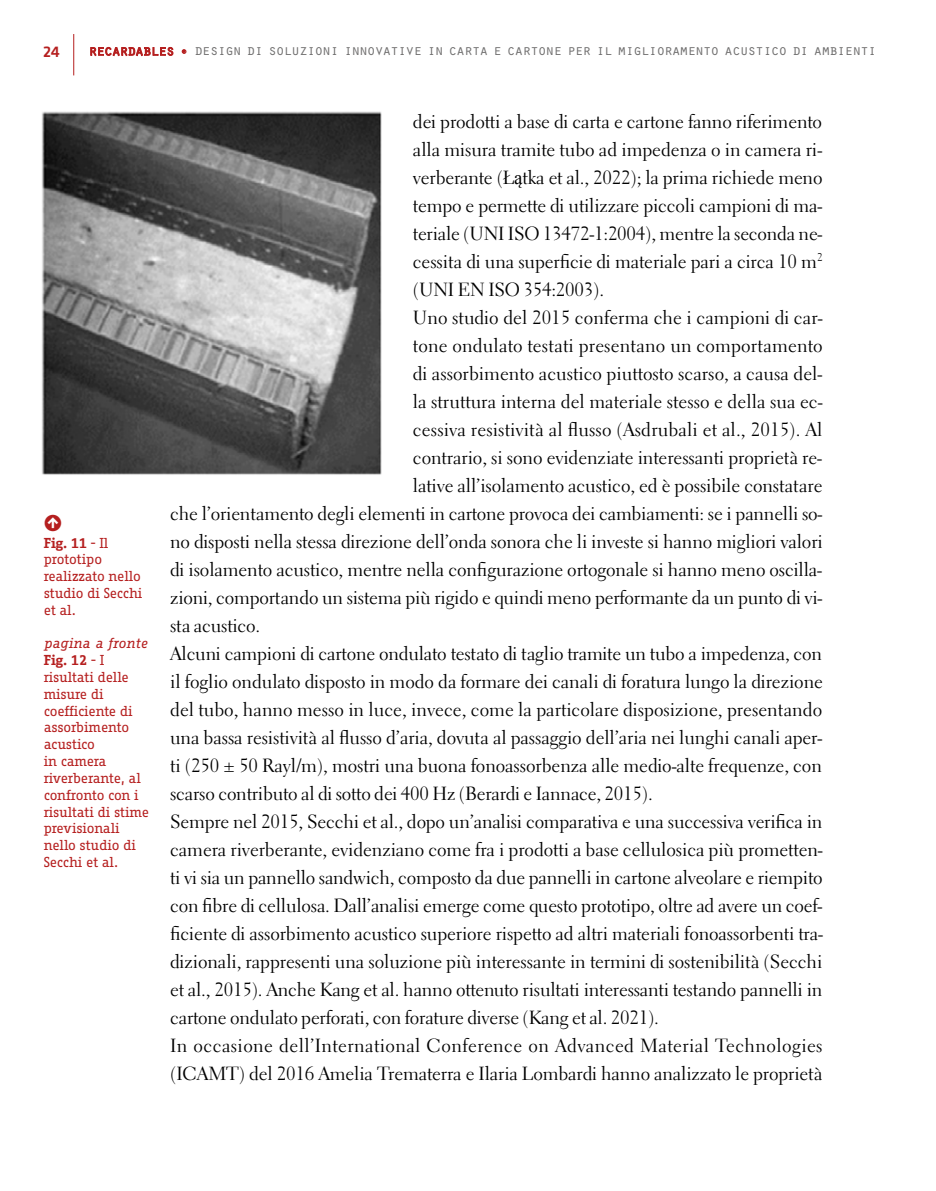
<style>
.page{position:relative;width:936px;height:1191px;background:#fff}
.page>*{position:absolute;margin:0;border:0;box-sizing:border-box;transform-origin:0 0}
.t1{font:700 24px "Klavika";color:#b51f1f}
.t2{font:19px "Electra LT Std";letter-spacing:-.005em;color:#000}
.t3{font:19px "Electra LT Std";letter-spacing:.02em;color:#000}
.t4{font:500 16px "Klavika";color:#b51f1f}
.t5{font:15px "Orator Std";letter-spacing:-.085em;color:#706f6f}
.t6{font:14px/16.8px "Fago Office Serif";letter-spacing:-.02em;color:#b51f1f}
.s1{color:#b51f1f}
.s2{font-weight:700}
.s3{font-style:italic}
.s4{font-family:"Times New Roman"}
</style>
<div class="page">
<hr style="left:73px;top:34px;width:1px;height:41px;background:#b51f1f">
<img style="left:42px;top:111px;width:340px;height:364px">
<p class="t4" style="left:43px;top:43px;width:18px">24</p>
<p class="t5" style="left:88px;top:40px;width:789px"><span class="s1">recardables •</span> design di soluzioni innovative in carta e cartone per il miglioramento acustico di ambienti</p>
<p class="t1" style="left:44px;top:510px;width:20px">•</p>
<p class="t6" style="left:44px;top:534px;width:100px"><span class="s2">Fig. 11</span> - Il prototipo realizzato nello studio di Secchi et al.</p>
<p class="t6" style="left:44px;top:635px;width:107px"><span class="s3">pagina a fronte<br></span><span class="s2">Fig. 12</span> - I risultati delle misure di coefficiente di assorbimento acustico<br>in camera riverberante, al confronto con i risultati di stime previsionali nello studio di<br>Secchi et al.</p>
<p class="t2" style="left:413px;top:109px;width:410px">dei prodotti a base di carta e cartone fanno riferimento</p>
<p class="t2" style="left:413px;top:137px;width:411px">alla misura tramite tubo ad impedenza o in camera ri-</p>
<p class="t2" style="left:413px;top:165px;width:411px">verberante (Ł<span class="s4">ą</span>tka et al., 2022); la prima richiede meno</p>
<p class="t2" style="left:413px;top:193px;width:411px">tempo e permette di utilizzare piccoli campioni di ma-</p>
<p class="t2" style="left:413px;top:221px;width:411px">teriale (UNI ISO 13472-1:2004), mentre la seconda ne-</p>
<p class="t2" style="left:413px;top:249px;width:411px">cessita di una superficie di materiale pari a circa 10 m<sup>2</sup></p>
<p class="t2" style="left:413px;top:277px;width:193px">(UNI EN ISO 354:2003).</p>
<p class="t2" style="left:413px;top:305px;width:411px">Uno studio del 2015 conferma che i campioni di car-</p>
<p class="t2" style="left:413px;top:333px;width:411px">tone ondulato testati presentano un comportamento</p>
<p class="t2" style="left:413px;top:361px;width:411px">di assorbimento acustico piuttosto scarso, a causa del-</p>
<p class="t2" style="left:413px;top:389px;width:411px">la struttura interna del materiale stesso e della sua ec-</p>
<p class="t2" style="left:413px;top:417px;width:411px">cessiva resistività al flusso (Asdrubali et al., 2015). Al</p>
<p class="t2" style="left:413px;top:445px;width:410px">contrario, si sono evidenziate interessanti proprietà re-</p>
<p class="t2" style="left:413px;top:473px;width:411px">lative all’isolamento acustico, ed è possibile constatare</p>
<p class="t2" style="left:170px;top:501px;width:653px">che l’orientamento degli elementi in cartone provoca dei cambiamenti: se i pannelli so-</p>
<p class="t2" style="left:170px;top:529px;width:654px">no disposti nella stessa direzione dell’onda sonora che li investe si hanno migliori valori</p>
<p class="t2" style="left:170px;top:557px;width:653px">di isolamento acustico, mentre nella configurazione ortogonale si hanno meno oscilla-</p>
<p class="t2" style="left:170px;top:585px;width:653px">zioni, comportando un sistema più rigido e quindi meno performante da un punto di vi-</p>
<p class="t2" style="left:170px;top:613px;width:92px">sta acustico.</p>
<p class="t2" style="left:170px;top:641px;width:653px">Alcuni campioni di cartone ondulato testato di taglio tramite un tubo a impedenza, con</p>
<p class="t2" style="left:170px;top:669px;width:654px">il foglio ondulato disposto in modo da formare dei canali di foratura lungo la direzione</p>
<p class="t2" style="left:170px;top:697px;width:653px">del tubo, hanno messo in luce, invece, come la particolare disposizione, presentando</p>
<p class="t2" style="left:170px;top:725px;width:653px">una bassa resistività al flusso d’aria, dovuta al passaggio dell’aria nei lunghi canali aper-</p>
<p class="t2" style="left:170px;top:754px;width:653px">ti (250 ± 50 Rayl/m), mostri una buona fonoassorbenza alle medio-alte frequenze, con</p>
<p class="t2" style="left:170px;top:782px;width:484px">scarso contributo al di sotto dei 400 Hz (Berardi e Iannace, 2015).</p>
<p class="t2" style="left:170px;top:810px;width:653px">Sempre nel 2015, Secchi et al., dopo un’analisi comparativa e una successiva verifica in</p>
<p class="t2" style="left:170px;top:838px;width:654px">camera riverberante, evidenziano come fra i prodotti a base cellulosica più prometten-</p>
<p class="t2" style="left:170px;top:866px;width:654px">ti vi sia un pannello sandwich, composto da due pannelli in cartone alveolare e riempito</p>
<p class="t2" style="left:170px;top:894px;width:653px">con fibre di cellulosa. Dall’analisi emerge come questo prototipo, oltre ad avere un coef-</p>
<p class="t2" style="left:170px;top:922px;width:654px">ficiente di assorbimento acustico superiore rispetto ad altri materiali fonoassorbenti tra-</p>
<p class="t2" style="left:170px;top:950px;width:653px">dizionali, rappresenti una soluzione più interessante in termini di sostenibilità (Secchi</p>
<p class="t2" style="left:170px;top:978px;width:653px">et al., 2015). Anche Kang et al. hanno ottenuto risultati interessanti testando pannelli in</p>
<p class="t2" style="left:170px;top:1006px;width:490px">cartone ondulato perforati, con forature diverse (Kang et al. 2021).</p>
<p class="t3" style="left:170px;top:1034px;width:654px">In occasione dell’International Conference on Advanced Material Technologies</p>
<p class="t2" style="left:170px;top:1062px;width:653px">(ICAMT) del 2016 Amelia Trematerra e Ilaria Lombardi hanno analizzato le proprietà</p>
</div>
